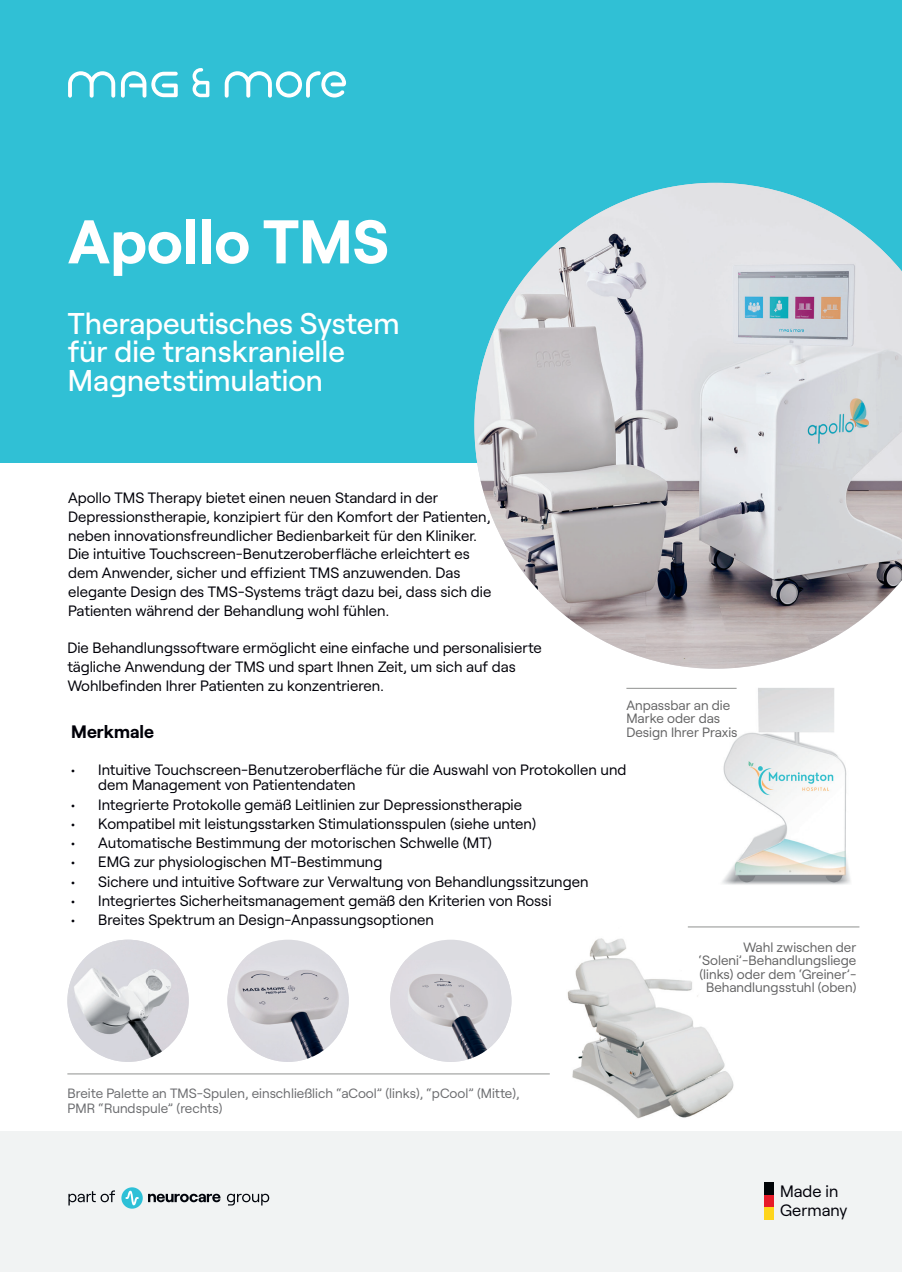
<style>
.page{position:relative;width:902px;height:1272px;background:#fff}
.page>*{position:absolute;margin:0;border:0;box-sizing:border-box;transform-origin:0 0}
.t1{font:700 61.5px "Roobert";color:#fff}
.t2{font:500 30px/28px "Roobert";color:#fff}
.t3{font:700 18px "Roobert";color:#000008}
.t4{font:16.5px/18.8px "Roobert";color:#000008}
.t5{font:15px/18.8px "Roobert";color:#000008}
.t6{font:13.5px/13.5px "Roobert";color:#646465}
.t7{font:13.5px/15px "Roobert";color:#6c6d70}
</style>
<div class="page">
<img style="left:717px;top:687px;width:134px;height:198px">
<div style="left:0;top:1131px;width:901px;height:140px;background:#f1f3f3"></div>
<div style="left:0;top:0;width:901px;height:462px;background:#30c0d5"></div>
<img style="left:474px;top:183px;width:427px;height:485px">
<svg style="left:68px;top:68px;width:278px;height:30px"></svg>
<div style="left:763px;top:1182px;width:10px;height:12px;background:#010407"></div>
<div style="left:763px;top:1194px;width:10px;height:13px;background:#e71b28"></div>
<div style="left:763px;top:1207px;width:10px;height:13px;background:#fed51d"></div>
<svg style="left:148px;top:1193px;width:72px;height:9px"></svg>
<svg style="left:121px;top:1187px;width:22px;height:21px"></svg>
<svg style="left:126px;top:1190px;width:12px;height:15px"></svg>
<svg style="left:227px;top:1193px;width:42px;height:12px"></svg>
<svg style="left:68px;top:1190px;width:47px;height:15px"></svg>
<img style="left:567px;top:927px;width:169px;height:192px">
<hr style="left:626px;top:688px;width:110px;height:1px;background:#909190">
<hr style="left:687px;top:926px;width:172px;height:1px;background:#909190">
<hr style="left:67px;top:1073px;width:482px;height:1px;background:#909190">
<svg style="left:67px;top:939px;width:122px;height:122px"></svg>
<img style="left:68px;top:939px;width:60px;height:56px">
<img style="left:148px;top:943px;width:41px;height:115px">
<img style="left:71px;top:1021px;width:56px;height:40px">
<div style="left:227px;top:939px;width:121px;height:122px;background:#dbdbe0;border-radius:50%"></div>
<img style="left:227px;top:954px;width:121px;height:107px">
<div style="left:390px;top:939px;width:121px;height:122px;background:#dbdbe0;border-radius:50%"></div>
<img style="left:390px;top:959px;width:121px;height:102px">
<h1 class="t1" style="left:68px;top:194px;width:322px">Apollo TMS</h1>
<h2 class="t2" style="left:68px;top:307px;width:333px">Therapeutisches System für die transkranielle<br>Magnetstimulation</h2>
<p class="t5" style="left:68px;top:487px;width:425px">Apollo TMS Therapy bietet einen neuen Standard in der Depressionstherapie, konzipiert für den Komfort der Patienten, neben innovationsfreundlicher Bedienbarkeit für den Kliniker.<br>Die intuitive Touchscreen-Benutzeroberfläche erleichtert es dem Anwender, sicher und effizient TMS anzuwenden. Das elegante Design des TMS-Systems trägt dazu bei, dass sich die Patienten während der Behandlung wohl fühlen.</p>
<p class="t5" style="left:67px;top:637px;width:476px">Die Behandlungssoftware ermöglicht eine einfache und personalisierte tägliche Anwendung der TMS und spart Ihnen Zeit, um sich auf das<br>Wohlbefinden Ihrer Patienten zu konzentrieren.</p>
<p class="t6" style="left:626px;top:697px;width:113px">Anpassbar an die<br>Marke oder das<br>Design Ihrer Praxis</p>
<p class="t3" style="left:71px;top:717px;width:84px">Merkmale</p>
<p class="t5" style="left:98px;top:761px;width:529px;line-height:15px;text-indent:-27px">• Intuitive Touchscreen-Benutzeroberfläche für die Auswahl von Protokollen und dem Management von Patientendaten</p>
<p class="t5" style="left:71px;top:793px;width:452px">• Integrierte Protokolle gemäß Leitlinien zur Depressionstherapie</p>
<p class="t5" style="left:71px;top:813px;width:466px">• Kompatibel mit leistungsstarken Stimulationsspulen (siehe unten)</p>
<p class="t5" style="left:71px;top:832px;width:422px">• Automatische Bestimmung der motorischen Schwelle (MT)</p>
<p class="t5" style="left:71px;top:851px;width:312px">• EMG zur physiologischen MT-Bestimmung</p>
<p class="t5" style="left:71px;top:870px;width:519px">• Sichere und intuitive Software zur Verwaltung von Behandlungssitzungen</p>
<p class="t5" style="left:71px;top:890px;width:482px">• Integriertes Sicherheitsmanagement gemäß den Kriterien von Rossi</p>
<p class="t5" style="left:71px;top:909px;width:364px">• Breites Spektrum an Design-Anpassungsoptionen</p>
<p class="t7" style="left:67px;top:1084px;width:453px">Breite Palette an TMS-Spulen, einschließlich “aCool” (links), “pCool” (Mitte),<br>PMR “Rundspule” (rechts)</p>
<p class="t6" style="left:698px;top:938px;width:159px;text-align:right">Wahl zwischen der ‘Soleni’-Behandlungsliege (links) oder dem ‘Greiner’-<br>Behandlungsstuhl (oben)</p>
<p class="t4" style="left:780px;top:1180px;width:69px">Made in<br>Germany</p>
</div>
